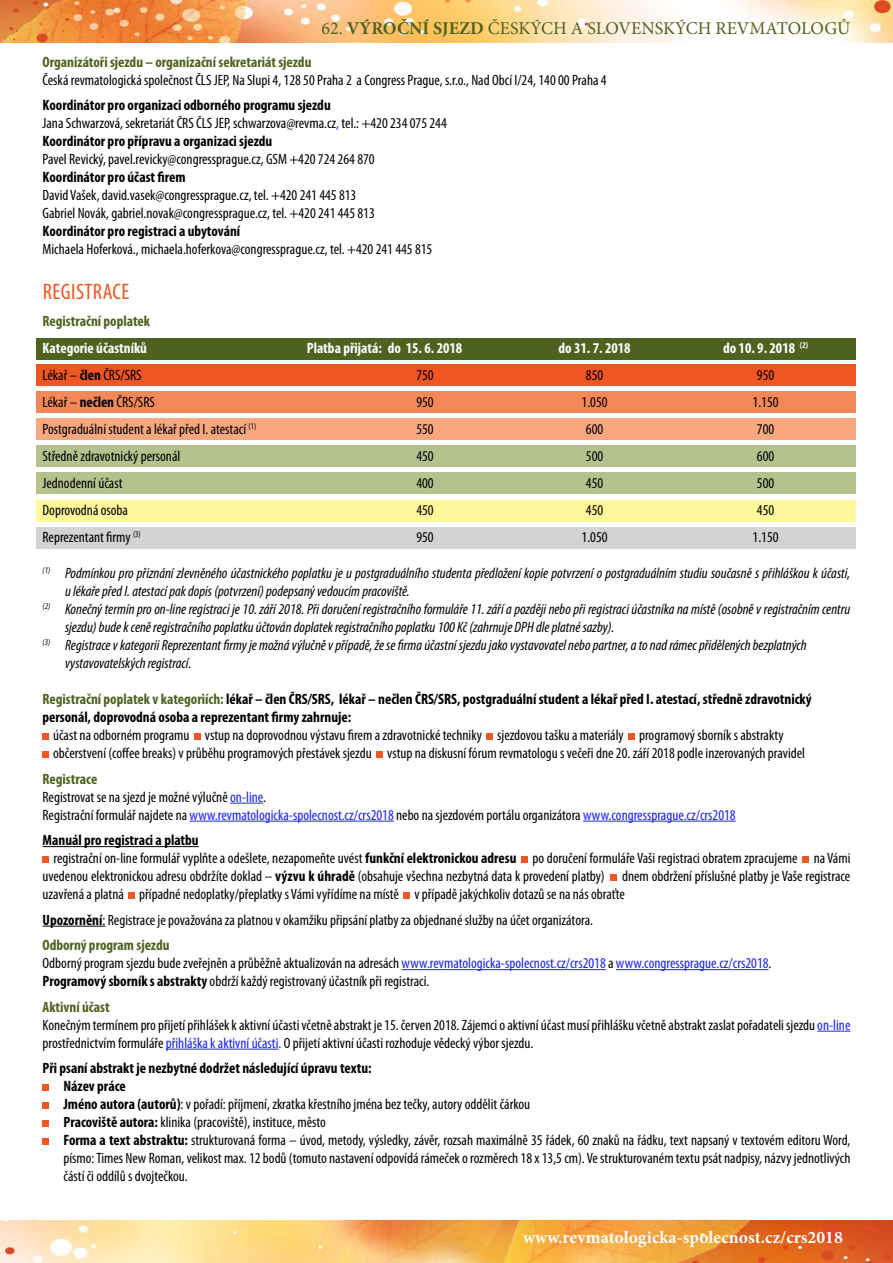
<style>
.page{position:relative;width:893px;height:1263px;background:#fff}
.page>*{position:absolute;margin:0;border:0;box-sizing:border-box;transform-origin:0 0}
.t1{font:condensed 22.5px "Myriad Pro";letter-spacing:.02em;color:#f05622}
.t2{font:18px "Minion Pro";color:#4f611f}
.t3{font:700 17.55px "Minion Pro";color:#fff}
.t4{font:condensed 15px/18px "Myriad Pro";color:#000}
.t5{font:italic condensed 15px "Myriad Pro";color:#000}
.t6{font:700 condensed 15px/18px "Myriad Pro";color:#000}
.t7{font:700 condensed 15px "Myriad Pro";color:#fff}
.t8{font:700 condensed 15px "Myriad Pro";color:#4f611f}
.s1{font-weight:700}
.s2{font-weight:400}
.s3{font-weight:400;color:#1922fb}
.s4{color:#4f611f}
.s5{font-weight:700;color:#4f611f}
.s6{color:#1922fb}
</style>
<div class="page">
<div style="left:37px;top:338px;width:819px;height:22px;background:#4f611f"></div>
<div style="left:37px;top:364px;width:819px;height:22px;background:#f05622"></div>
<div style="left:37px;top:391px;width:819px;height:22px;background:#f68858"></div>
<div style="left:37px;top:418px;width:819px;height:22px;background:#f9a77f"></div>
<div style="left:37px;top:445px;width:819px;height:22px;background:#b5c28d"></div>
<div style="left:37px;top:472px;width:819px;height:22px;background:#b5c28d"></div>
<div style="left:37px;top:500px;width:819px;height:22px;background:#fff799"></div>
<div style="left:37px;top:527px;width:819px;height:22px;background:#d1d3d4"></div>
<img style="left:0;top:1220px;width:893px;height:43px">
<img style="left:0;top:0;width:893px;height:43px">
<hr style="left:230px;top:803px;width:33px;height:1px;background:#1922fb">
<hr style="left:190px;top:821px;width:204px;height:1px;background:#1922fb">
<hr style="left:583px;top:821px;width:153px;height:1px;background:#1922fb">
<hr style="left:43px;top:846px;width:156px;height:1px;background:#000">
<hr style="left:43px;top:926px;width:62px;height:1px;background:#000">
<hr style="left:402px;top:969px;width:204px;height:1px;background:#1922fb">
<hr style="left:616px;top:969px;width:152px;height:1px;background:#1922fb">
<hr style="left:817px;top:1031px;width:33px;height:1px;background:#1922fb">
<hr style="left:166px;top:1049px;width:113px;height:1px;background:#1922fb">
<svg style="left:43px;top:734px;width:6px;height:6px"></svg>
<div style="left:194px;top:734px;width:7px;height:6px;background:#f05622"></div>
<svg style="left:487px;top:734px;width:6px;height:6px"></svg>
<div style="left:628px;top:734px;width:7px;height:6px;background:#f05622"></div>
<svg style="left:43px;top:752px;width:6px;height:6px"></svg>
<div style="left:376px;top:752px;width:7px;height:6px;background:#f05622"></div>
<svg style="left:43px;top:857px;width:6px;height:6px"></svg>
<svg style="left:522px;top:857px;width:6px;height:6px"></svg>
<svg style="left:803px;top:857px;width:6px;height:6px"></svg>
<div style="left:610px;top:875px;width:7px;height:6px;background:#f05622"></div>
<svg style="left:129px;top:893px;width:6px;height:6px"></svg>
<svg style="left:404px;top:893px;width:6px;height:6px"></svg>
<svg style="left:43px;top:1085px;width:6px;height:6px"></svg>
<svg style="left:43px;top:1103px;width:6px;height:6px"></svg>
<svg style="left:43px;top:1121px;width:6px;height:6px"></svg>
<svg style="left:43px;top:1139px;width:6px;height:6px"></svg>
<p class="t2" style="left:321px;top:16px;width:530px">62. <span class="s1">VÝROČNÍ SJEZD</span> ČESKÝCH A SLOVENSKÝCH REVMATOLOGŮ</p>
<p class="t8" style="left:43px;top:53px;width:270px">Organizátoři sjezdu – organizační sekretariát sjezdu</p>
<p class="t4" style="left:43px;top:71px;width:566px">Česká revmatologická společnost ČLS JEP, Na Slupi 4, 128 50 Praha 2 a Congress Prague, s.r.o., Nad Obcí I/24, 140 00 Praha 4</p>
<p class="t6" style="left:43px;top:96px;width:406px">Koordinátor pro organizaci odborného programu sjezdu<br><span class="s2">Jana Schwarzová, sekretariát ČRS ČLS JEP, schwarzova@revma.cz</span><span class="s3">,</span> <span class="s2">tel.: +420 234 075 244<br></span>Koordinátor pro přípravu a organizaci sjezdu</p>
<p class="t4" style="left:43px;top:150px;width:334px">Pavel Revický, pavel.revicky@congressprague.cz, GSM +420 724 264 870</p>
<p class="t6" style="left:43px;top:168px;width:145px">Koordinátor pro účast firem</p>
<p class="t4" style="left:43px;top:186px;width:334px">David Vašek, david.vasek@congressprague.cz, tel. +420 241 445 813<br>Gabriel Novák, gabriel.novak@congressprague.cz, tel. +420 241 445 813</p>
<p class="t6" style="left:43px;top:222px;width:199px">Koordinátor pro registraci a ubytování</p>
<p class="t4" style="left:43px;top:240px;width:391px">Michaela Hoferková., michaela.hoferkova@congressprague.cz, tel. +420 241 445 815</p>
<h1 class="t1" style="left:43px;top:279px;width:60px">Registrace</h1>
<p class="t8" style="left:43px;top:313px;width:109px">Registrační poplatek</p>
<p class="t7" style="left:43px;top:340px;width:106px">Kategorie účastníků</p>
<p class="t7" style="left:307px;top:340px;width:157px">Platba přijatá: do 15. 6. 2018</p>
<p class="t7" style="left:559px;top:340px;width:74px">do 31. 7. 2018</p>
<p class="t7" style="left:723px;top:340px;width:87px">do 10. 9. 2018 <sup>(2)</sup></p>
<p class="t4" style="left:43px;top:366px;width:101px">Lékař – <span class="s1">člen</span> ČRS/SRS</p>
<p class="t4" style="left:416px;top:366px;width:19px">750</p>
<p class="t4" style="left:586px;top:366px;width:19px">850</p>
<p class="t4" style="left:757px;top:366px;width:19px">950</p>
<p class="t4" style="left:43px;top:393px;width:114px">Lékař – <span class="s1">nečlen</span> ČRS/SRS</p>
<p class="t4" style="left:416px;top:393px;width:19px">950</p>
<p class="t4" style="left:582px;top:393px;width:28px">1.050</p>
<p class="t4" style="left:753px;top:393px;width:28px">1.150</p>
<p class="t4" style="left:43px;top:420px;width:215px">Postgraduální student a lékař před I. atestací <sup>(1)</sup></p>
<p class="t4" style="left:416px;top:420px;width:19px">550</p>
<p class="t4" style="left:586px;top:420px;width:19px">600</p>
<p class="t4" style="left:757px;top:420px;width:19px">700</p>
<p class="t4" style="left:43px;top:447px;width:139px">Středně zdravotnický personál</p>
<p class="t4" style="left:416px;top:447px;width:19px">450</p>
<p class="t4" style="left:586px;top:447px;width:19px">500</p>
<p class="t4" style="left:757px;top:447px;width:19px">600</p>
<p class="t4" style="left:43px;top:474px;width:82px">Jednodenní účast</p>
<p class="t4" style="left:416px;top:474px;width:19px">400</p>
<p class="t4" style="left:586px;top:474px;width:19px">450</p>
<p class="t4" style="left:757px;top:474px;width:19px">500</p>
<p class="t4" style="left:43px;top:501px;width:87px">Doprovodná osoba</p>
<p class="t4" style="left:416px;top:501px;width:19px">450</p>
<p class="t4" style="left:586px;top:501px;width:19px">450</p>
<p class="t4" style="left:757px;top:501px;width:19px">450</p>
<p class="t4" style="left:43px;top:528px;width:100px">Reprezentant firmy <sup>(3)</sup></p>
<p class="t4" style="left:416px;top:528px;width:19px">950</p>
<p class="t4" style="left:582px;top:528px;width:28px">1.050</p>
<p class="t4" style="left:753px;top:528px;width:28px">1.150</p>
<p class="t5" style="left:43px;top:565px;width:809px"><sup>(1)</sup> Podmínkou pro přiznání zlevněného účastnického poplatku je u postgraduálního studenta předložení kopie potvrzení o postgraduálním studiu současně s přihláškou k účasti,</p>
<p class="t5" style="left:65px;top:583px;width:346px">u lékaře před I. atestací pak dopis (potvrzení) podepsaný vedoucím pracoviště.</p>
<p class="t5" style="left:43px;top:601px;width:809px"><sup>(2)</sup> Konečný termín pro on-line registraci je 10. září 2018. Při doručení registračního formuláře 11. září a později nebo při registraci účastníka na místě (osobně v registračním centru</p>
<p class="t5" style="left:65px;top:619px;width:551px">sjezdu) bude kceně registračního poplatku účtován doplatek registračního poplatku 100 Kč (zahrnuje DPH dle platné sazby).</p>
<p class="t5" style="left:43px;top:637px;width:766px"><sup>(3)</sup> Registrace vkategorii Reprezentant firmy je možná výlučně vpřípadě, že se firma účastní sjezdu jako vystavovatel nebo partner, a to nad rámec přidělených bezplatných</p>
<p class="t5" style="left:65px;top:655px;width:128px">vystavovatelských registrací.</p>
<p class="t6" style="left:43px;top:690px;width:771px"><span class="s4">Registrační poplatek v kategoriích:</span> lékař – člen ČRS/SRS, lékař – nečlen ČRS/SRS, postgraduální student a lékař před I. atestací, středně zdravotnický personál, doprovodná osoba a reprezentant firmy zahrnuje:</p>
<p class="t4" style="left:53px;top:726px;width:753px">účast na odborném programu vstup na doprovodnou výstavu firem a zdravotnické techniky sjezdovou tašku a materiály programový sborník s abstrakty občerstvení (coffee breaks) v průběhu programových přestávek sjezdu vstup na diskusní fórum revmatologu s večeři dne 20. září 2018 podle inzerovaných pravidel</p>
<p class="t4" style="left:43px;top:770px;width:695px"><span class="s5">Registrace<br></span>Registrovat se na sjezd je možné výlučně <span class="s6">on-line</span>.<br>Registrační formulář najdete na <span class="s6">www.revmatologicka-spolecnost.cz/crs2018</span> nebo na sjezdovém portálu organizátora <span class="s6">www.congressprague.cz/crs2018</span></p>
<p class="t6" style="left:43px;top:831px;width:158px">Manuál pro registraci a platbu</p>
<p class="t4" style="left:53px;top:849px;width:798px">registrační on-line formulář vyplňte a odešlete, nezapomeňte uvést <span class="s1">funkční elektronickou adresu</span> po doručení formuláře Vaši registraci obratem zpracujeme na Vámi</p>
<p class="t4" style="left:43px;top:867px;width:809px">uvedenou elektronickou adresu obdržíte doklad – <span class="s1">výzvu k úhradě</span> (obsahuje všechna nezbytná data k provedení platby) dnem obdržení příslušné platby je Vaše registrace</p>
<p class="t4" style="left:43px;top:885px;width:584px">uzavřená a platná případné nedoplatky/přeplatky s Vámi vyřídíme na místě v případě jakýchkoliv dotazů se na nás obraťte</p>
<p class="t4" style="left:43px;top:907px;width:552px;line-height:25.5px"><span class="s1">Upozornění</span>: Registrace je považována za platnou v okamžiku připsání platby za objednané služby na účet organizátora.<br><span class="s5">Odborný program sjezdu</span></p>
<p class="t4" style="left:43px;top:954px;width:730px">Odborný program sjezdu bude zveřejněn a průběžně aktualizován na adresách <span class="s6">www.revmatologicka-spolecnost.cz/crs2018</span> a <span class="s6">www.congressprague.cz/crs2018</span>.<br><span class="s1">Programový sborník s abstrakty</span> obdrží každý registrovaný účastník při registraci.</p>
<p class="t4" style="left:43px;top:998px;width:809px"><span class="s5">Aktivní účast<br></span>Konečným termínem pro přijetí přihlášek kaktivní účasti včetně abstrakt je 15. červen 2018.Zájemci o aktivní účast musí přihlášku včetně abstrakt zaslat pořadateli sjezdu <span class="s6">on-line </span>prostřednictvím formuláře <span class="s6">přihláška k aktivní účasti.</span> O přijetí aktivní účasti rozhoduje vědecký výbor sjezdu.</p>
<p class="t4" style="left:64px;top:1059px;width:788px;text-indent:-21px"><span class="s1">Při psaní abstrakt je nezbytné dodržet následující úpravu textu:<br>Název práce<br>Jméno autora (autorů)</span>: v pořadí: příjmení, zkratka křestního jména bez tečky, autory oddělit čárkou<br><span class="s1">Pracoviště autora:</span> klinika (pracoviště), instituce, město<br><span class="s1">Forma a text abstraktu:</span> strukturovaná forma – úvod, metody, výsledky, závěr, rozsah maximálně 35 řádek, 60 znaků na řádku, text napsaný v textovém editoru Word, písmo: Times New Roman, velikost max. 12 bodů (tomuto nastavení odpovídá rámeček o rozměrech 18 x 13,5 cm). Ve strukturovaném textu psát nadpisy, názvy jednotlivých částí či oddílů s dvojtečkou.</p>
<p class="t3" style="left:523px;top:1225px;width:321px">www.revmatologicka-spolecnost.cz/crs2018</p>
</div>
